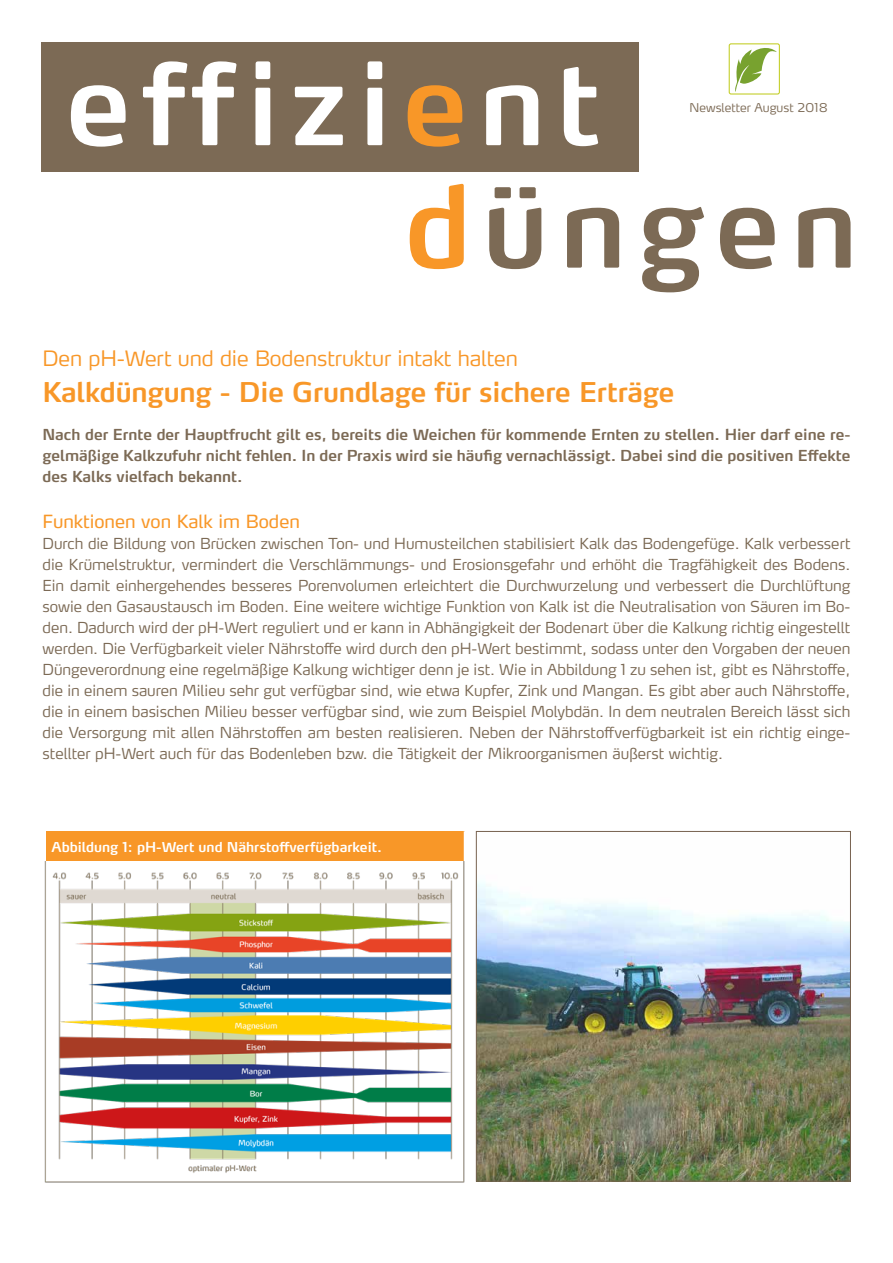
<style>
.page{position:relative;width:893px;height:1263px;background:#fff}
.page>*{position:absolute;margin:0;border:0;box-sizing:border-box;transform-origin:0 0}
.t1{font:600 27px "Yara Max LF";letter-spacing:-.005em;color:#f89728}
.t2{font:300 21px "Yara Max LF";letter-spacing:-.005em;color:#f89728}
.t3{font:18px "Yara Max LF";color:#f89728}
.t4{font:300 15px/21px "Yara Max LF";color:#7c6a55;text-align:justify}
.t5{font:600 15px/21px "Yara Max LF";color:#7c6a55;text-align:justify}
.t6{font:600 13.5px "Yara Max LF";color:#fff}
.t7{font:300 12px "Yara Max LF";color:#7c6a55}
</style>
<div class="page">
<div style="left:41px;top:42px;width:598px;height:130px;background:#7c6a55"></div>
<svg style="left:71px;top:85px;width:55px;height:62px"></svg>
<svg style="left:143px;top:61px;width:93px;height:84px"></svg>
<svg style="left:255px;top:61px;width:15px;height:84px"></svg>
<svg style="left:295px;top:87px;width:48px;height:58px"></svg>
<svg style="left:367px;top:61px;width:15px;height:84px"></svg>
<svg style="left:408px;top:85px;width:54px;height:62px"></svg>
<svg style="left:486px;top:85px;width:52px;height:60px"></svg>
<svg style="left:564px;top:67px;width:34px;height:79px"></svg>
<svg style="left:410px;top:184px;width:54px;height:85px"></svg>
<svg style="left:489px;top:187px;width:52px;height:82px"></svg>
<svg style="left:567px;top:208px;width:52px;height:60px"></svg>
<svg style="left:642px;top:207px;width:62px;height:85px"></svg>
<svg style="left:720px;top:208px;width:55px;height:61px"></svg>
<svg style="left:798px;top:208px;width:52px;height:60px"></svg>
<svg style="left:735px;top:48px;width:42px;height:44px"></svg>
<div style="left:729px;top:43px;width:51px;height:52px;border:1px solid #c2cd23;border-radius:2px"></div>
<img style="left:44px;top:861px;width:421px;height:322px">
<div style="left:46px;top:831px;width:418px;height:30px;background:#f89728"></div>
<img style="left:478px;top:881px;width:371px;height:298px">
<div style="left:476px;top:831px;width:375px;height:350px;border:1px solid #77624f"></div>
<p class="t7" style="left:690px;top:100px;width:140px">Newsletter August 2018</p>
<h2 class="t2" style="left:43px;top:345px;width:477px">Den pH-Wert und die Bodenstruktur intakt halten</h2>
<h1 class="t1" style="left:43px;top:375px;width:634px">Kalkdüngung - Die Grundlage für sichere Erträge</h1>
<p class="t5" style="left:43px;top:423px;width:809px">Nach der Ernte der Hauptfrucht gilt es, bereits die Weichen für kommende Ernten zu stellen. Hier darf eine re&shy;gelmäßige Kalkzufuhr nicht fehlen. In der Praxis wird sie häufig vernachlässigt. Dabei sind die positiven Effekte des Kalks vielfach bekannt.</p>
<p class="t3" style="left:43px;top:510px;width:259px">Funktionen von Kalk im Boden</p>
<p class="t4" style="left:43px;top:533px;width:809px">Durch die Bildung von Brücken zwischen Ton- und Humusteilchen stabilisiert Kalk das Bodengefüge. Kalk verbessert die Krümelstruktur, vermindert die Verschlämmungs- und Erosionsgefahr und erhöht die Tragfähigkeit des Bodens.<br>Ein damit einhergehendes besseres Porenvolumen erleichtert die Durchwurzelung und verbessert die Durchlüftung sowie den Gasaustausch im Boden. Eine weitere wichtige Funktion von Kalk ist die Neutralisation von Säuren im Bo&shy;den. Dadurch wird der pH-Wert reguliert und er kann in Abhängigkeit der Bodenart über die Kalkung richtig eingestellt werden. Die Verfügbarkeit vieler Nährstoffe wird durch den pH-Wert bestimmt, sodass unter den Vorgaben der neuen Düngeverordnung eine regelmäßige Kalkung wichtiger denn je ist. Wie in Abbildung 1 zu sehen ist, gibt es Nährstoffe, die in einem sauren Milieu sehr gut verfügbar sind, wie etwa Kupfer, Zink und Mangan. Es gibt aber auch Nährstoffe, die in einem basischen Milieu besser verfügbar sind, wie zum Beispiel Molybdän. In dem neutralen Bereich lässt sich die Versorgung mit allen Nährstoffen am besten realisieren. Neben der Nährstoffverfügbarkeit ist ein richtig einge&shy;stellter pH-Wert auch für das Bodenleben bzw. die Tätigkeit der Mikroorganismen äußerst wichtig.</p>
<p class="t6" style="left:52px;top:838px;width:332px">Abbildung 1: pH-Wert und Nährstoffverfügbarkeit.</p>
</div>
